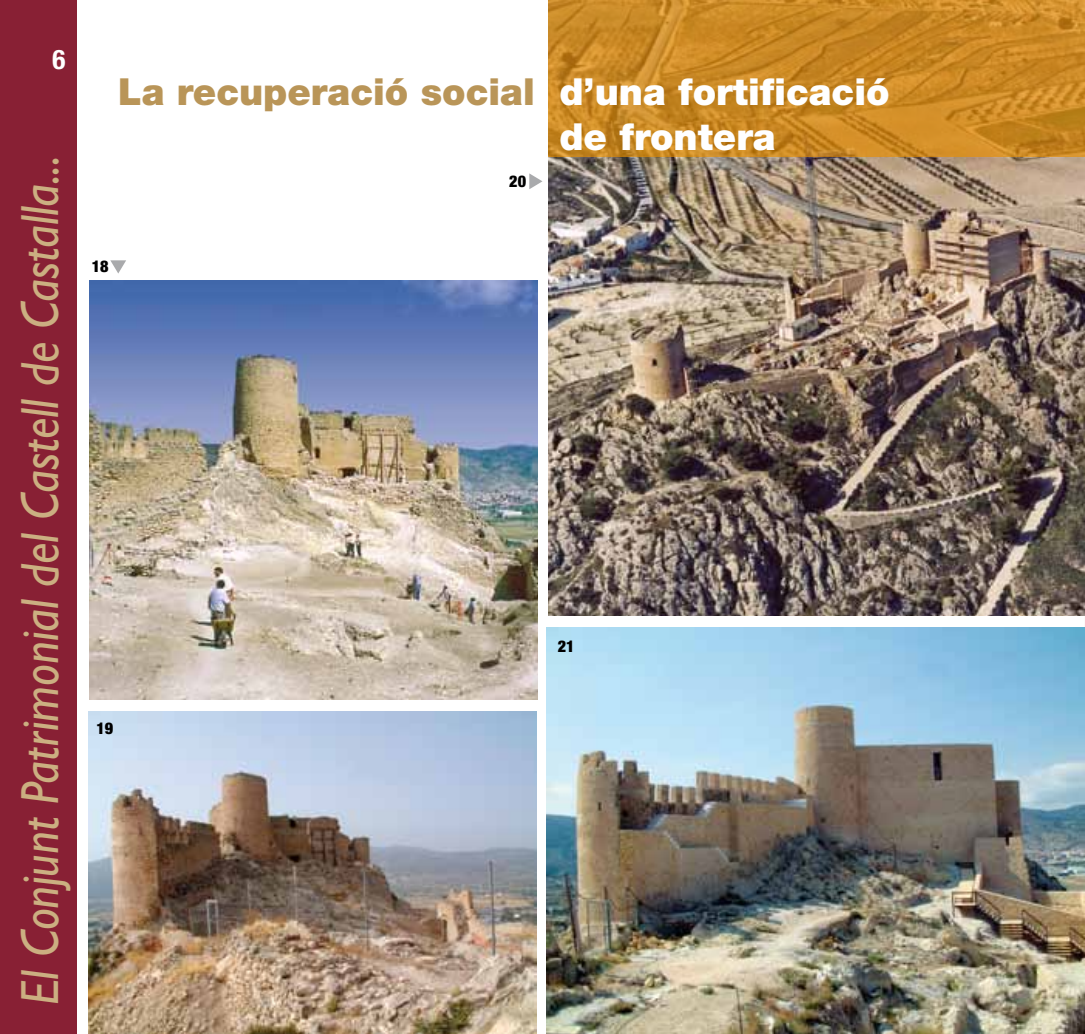
<style>
.page{position:relative;width:1085px;height:1034px;background:#fff}
.page>*{position:absolute;margin:0;border:0;box-sizing:border-box;transform-origin:0 0}
.t1{font:italic 54px "Gill Sans";color:#cbaf81;scale:.9 1}
.t2{font:900 37.35px/44.8px "Helvetica Neue";color:#fff}
.t3{font:700 condensed 27px "Helvetica Neue";color:#fff}
.t4{font:900 condensed 16.2px "Helvetica Neue";color:#000}
.s1{color:#b99558}
</style>
<div class="page">
<div style="left:0;top:0;width:77px;height:1033px;background:#882034"></div>
<img style="left:549px;top:156px;width:535px;height:459px">
<svg style="left:549px;top:0;width:535px;height:156px;background:#c98824"></svg>
<img style="left:546px;top:627px;width:538px;height:406px">
<img style="left:90px;top:281px;width:447px;height:418px">
<img style="left:89px;top:711px;width:447px;height:322px">
<svg style="left:529px;top:173px;width:13px;height:16px"></svg>
<svg style="left:110px;top:260px;width:16px;height:13px"></svg>
<p class="t3" style="left:52px;top:43px;width:14px">6</p>
<h1 class="t1" style="left:9px;top:1004px;width:945px;rotate:-90deg">El Conjunt Patrimonial del Castell de Castalla...</h1>
<p class="t2" style="left:559px;top:69px;width:331px;text-indent:-441px"><span class="s1">La recuperació social</span> d’una fortificació de frontera</p>
<p class="t4" style="left:509px;top:171px;width:18px">20</p>
<p class="t4" style="left:92px;top:256px;width:18px">18</p>
<p class="t4" style="left:557px;top:636px;width:18px">21</p>
<p class="t4" style="left:96px;top:718px;width:18px">19</p>
</div>
